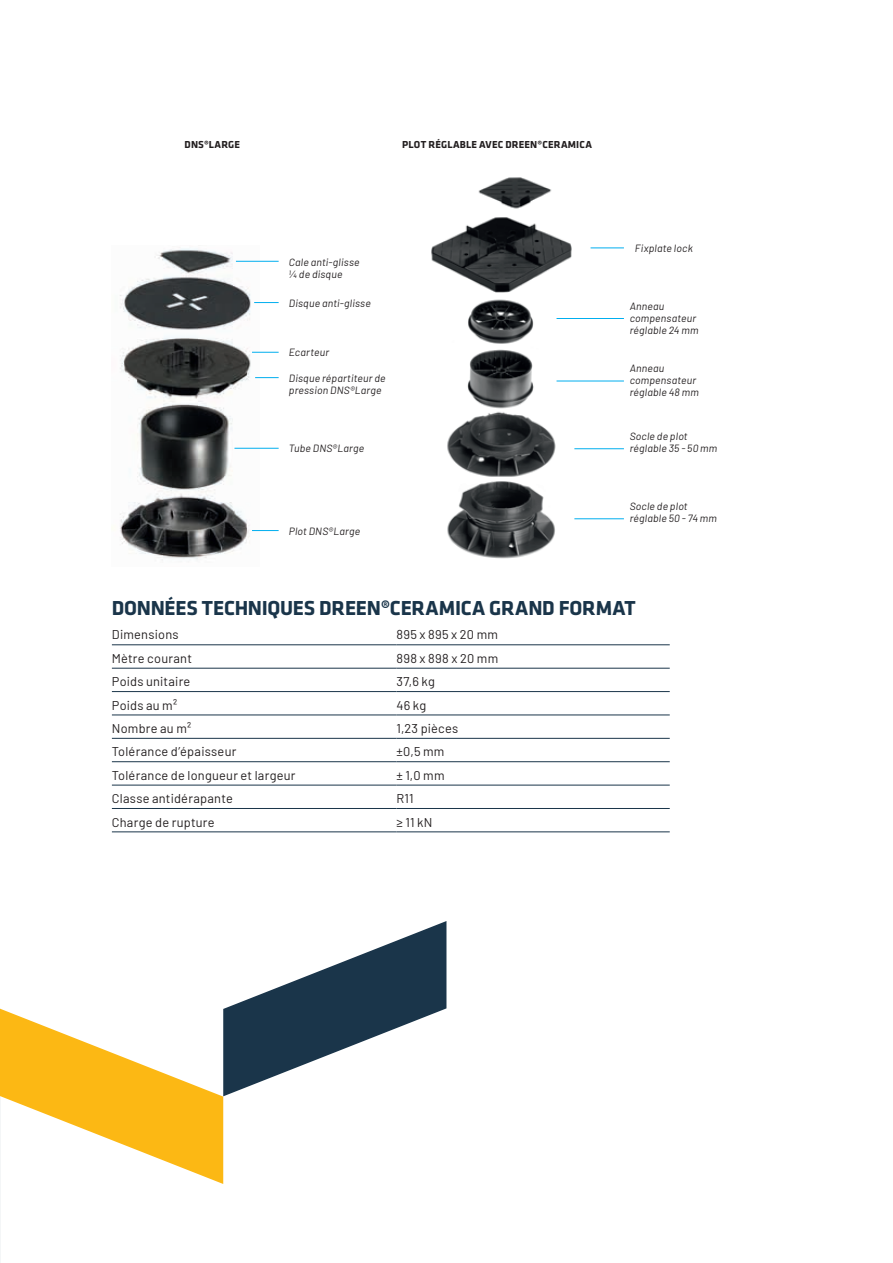
<style>
.page{position:relative;width:893px;height:1263px;background:#fff}
.page>*{position:absolute;margin:0;border:0;box-sizing:border-box;transform-origin:0 0}
.t1{font:700 21px "Klavika";letter-spacing:-.015em;color:#1a354a}
.t2{font:12.75px "Barlow";letter-spacing:.02em;color:#231f20}
.t3{font:italic 10.5px/12px "Barlow";letter-spacing:.02em;color:#231f20}
.t4{font:700 10.5px "Klavika";letter-spacing:.015em;color:#231f20}
</style>
<div class="page">
<svg style="left:0;top:921px;width:446px;height:263px"></svg>
<hr style="left:112px;top:644px;width:284px;height:1px;background:#1a354a">
<hr style="left:396px;top:644px;width:274px;height:1px;background:#1a354a">
<hr style="left:112px;top:668px;width:284px;height:1px;background:#1a354a">
<hr style="left:396px;top:668px;width:274px;height:1px;background:#1a354a">
<hr style="left:112px;top:691px;width:284px;height:1px;background:#1a354a">
<hr style="left:396px;top:691px;width:274px;height:1px;background:#1a354a">
<hr style="left:112px;top:714px;width:284px;height:1px;background:#1a354a">
<hr style="left:396px;top:714px;width:274px;height:1px;background:#1a354a">
<hr style="left:112px;top:738px;width:284px;height:1px;background:#1a354a">
<hr style="left:396px;top:738px;width:274px;height:1px;background:#1a354a">
<hr style="left:112px;top:761px;width:284px;height:1px;background:#1a354a">
<hr style="left:396px;top:761px;width:274px;height:1px;background:#1a354a">
<hr style="left:112px;top:785px;width:284px;height:1px;background:#1a354a">
<hr style="left:396px;top:785px;width:274px;height:1px;background:#1a354a">
<hr style="left:112px;top:808px;width:284px;height:1px;background:#1a354a">
<hr style="left:396px;top:808px;width:274px;height:1px;background:#1a354a">
<hr style="left:112px;top:831px;width:284px;height:1px;background:#1a354a">
<hr style="left:396px;top:831px;width:274px;height:1px;background:#1a354a">
<img style="left:120px;top:248px;width:140px;height:313px">
<img style="left:431px;top:177px;width:155px;height:382px">
<hr style="left:574px;top:518px;width:50px;height:1px;background:#00aeef">
<hr style="left:574px;top:448px;width:50px;height:1px;background:#00aeef">
<hr style="left:556px;top:381px;width:68px;height:1px;background:#00aeef">
<hr style="left:556px;top:318px;width:68px;height:1px;background:#00aeef">
<hr style="left:591px;top:248px;width:33px;height:1px;background:#00aeef">
<hr style="left:236px;top:261px;width:43px;height:1px;background:#00aeef">
<svg style="left:254px;top:302px;width:25px;height:1px"></svg>
<svg style="left:255px;top:377px;width:24px;height:1px"></svg>
<svg style="left:252px;top:352px;width:27px;height:1px"></svg>
<hr style="left:234px;top:448px;width:45px;height:1px;background:#00aeef">
<svg style="left:252px;top:530px;width:27px;height:1px"></svg>
<p class="t4" style="left:185px;top:139px;width:57px">DNS®LARGE</p>
<p class="t4" style="left:402px;top:139px;width:191px">PLOT RÉGLABLE AVEC DREEN®CERAMICA</p>
<p class="t3" style="left:289px;top:255px;width:72px">Cale anti-glisse ¼ de disque</p>
<p class="t3" style="left:289px;top:296px;width:83px">Disque anti-glisse</p>
<p class="t3" style="left:289px;top:347px;width:42px">Ecarteur</p>
<p class="t3" style="left:289px;top:371px;width:98px">Disque répartiteur de pression DNS®Large</p>
<p class="t3" style="left:289px;top:442px;width:77px">Tube DNS®Large</p>
<p class="t3" style="left:289px;top:526px;width:73px">Plot DNS®Large</p>
<p class="t3" style="left:635px;top:241px;width:59px">Fixplate lock</p>
<p class="t3" style="left:630px;top:301px;width:70px">Anneau compensateur réglable 24 mm</p>
<p class="t3" style="left:630px;top:363px;width:71px">Anneau compensateur réglable 48 mm</p>
<p class="t3" style="left:630px;top:431px;width:89px">Socle de plot réglable 35 - 50 mm</p>
<p class="t3" style="left:630px;top:501px;width:89px">Socle de plot réglable 50 - 74 mm</p>
<h1 class="t1" style="left:112px;top:597px;width:525px">DONNÉES TECHNIQUES DREEN®CERAMICA GRAND FORMAT</h1>
<p class="t2" style="left:112px;top:630px;width:68px">Dimensions</p>
<p class="t2" style="left:396px;top:626px;width:103px">895 x 895 x 20 mm</p>
<p class="t2" style="left:112px;top:653px;width:82px">Mètre courant</p>
<p class="t2" style="left:396px;top:653px;width:103px">898 x 898 x 20 mm</p>
<p class="t2" style="left:112px;top:676px;width:80px">Poids unitaire</p>
<p class="t2" style="left:396px;top:672px;width:40px">37,6 kg</p>
<p class="t2" style="left:112px;top:696px;width:67px">Poids au m²</p>
<p class="t2" style="left:396px;top:696px;width:31px">46 kg</p>
<p class="t2" style="left:112px;top:719px;width:81px">Nombre au m²</p>
<p class="t2" style="left:396px;top:723px;width:63px">1,23 pièces</p>
<p class="t2" style="left:112px;top:747px;width:126px">Tolérance d’épaisseur</p>
<p class="t2" style="left:396px;top:743px;width:50px">±0,5 mm</p>
<p class="t2" style="left:112px;top:766px;width:185px">Tolérance de longueur et largeur</p>
<p class="t2" style="left:396px;top:770px;width:50px">± 1,0 mm</p>
<p class="t2" style="left:112px;top:793px;width:122px">Classe antidérapante</p>
<p class="t2" style="left:396px;top:793px;width:19px">R11</p>
<p class="t2" style="left:112px;top:813px;width:104px">Charge de rupture</p>
<p class="t2" style="left:396px;top:813px;width:37px">≥ 11 kN</p>
</div>
